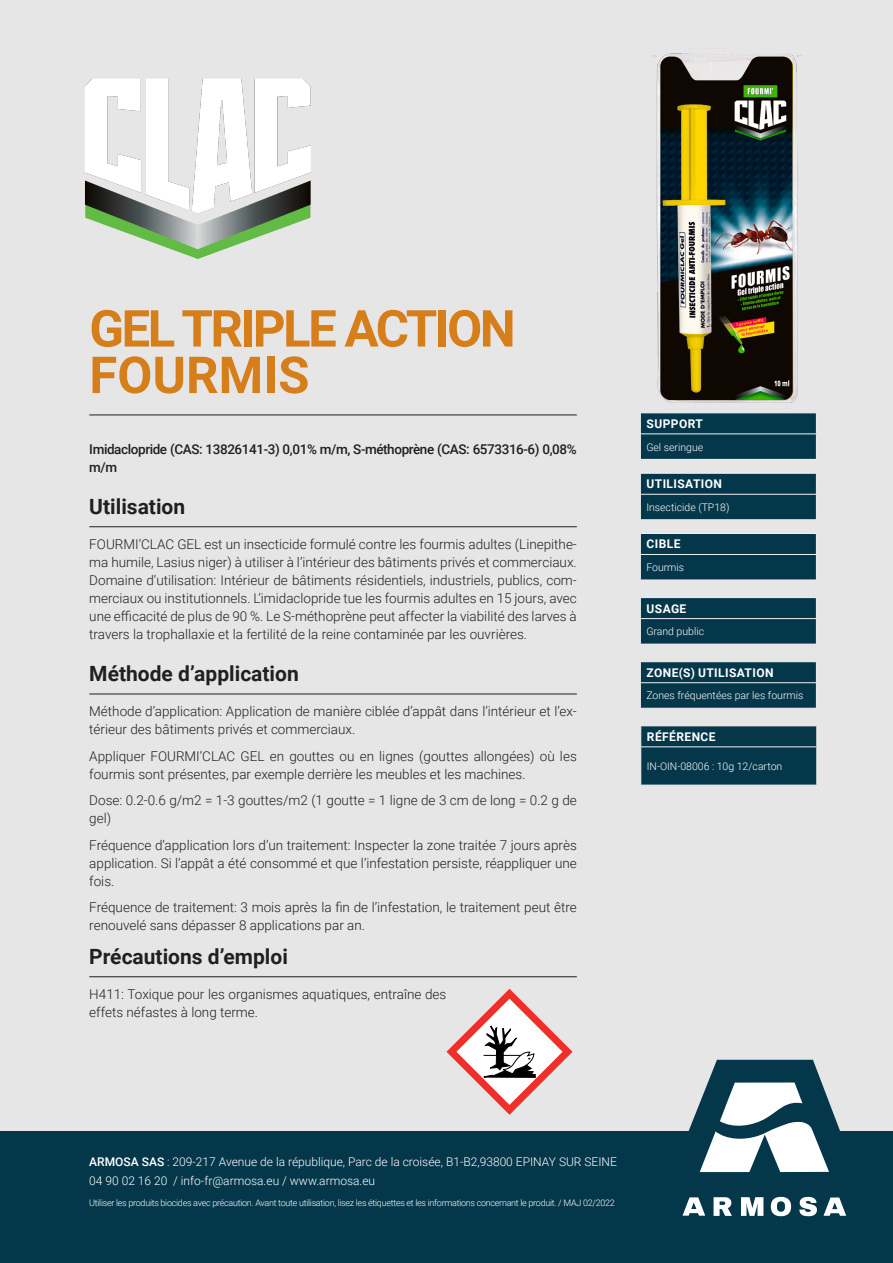
<style>
.page{position:relative;width:893px;height:1263px;background:#fff}
.page>*{position:absolute;margin:0;border:0;box-sizing:border-box;transform-origin:0 0}
.t1{font:700 51px "Roboto";letter-spacing:-.05em;color:#d67e1a}
.t2{font:700 51px "Roboto";color:#d67e1a}
.t3{font:700 21px "Roboto";color:#231f20}
.t4{font:300 13.5px/18px "Roboto";color:#231f20}
.t5{font:500 13.5px/18px "Roboto";letter-spacing:-.03em;color:#231f20}
.t6{font:300 12px "Roboto";color:#fff}
.t7{font:700 12px "Roboto";letter-spacing:.035em;color:#fff}
.t8{font:300 10.5px "Roboto";color:#fff}
.t9{font:300 9px "Roboto";letter-spacing:-.03em;color:#fff}
.s1{font-weight:500}
</style>
<div class="page">
<div style="left:1px;top:0;width:892px;height:1263px;background:#e6e6e6"></div>
<hr style="left:89px;top:415px;width:488px;height:1px;background:#231f20">
<hr style="left:89px;top:526px;width:488px;height:1px;background:#231f20">
<hr style="left:89px;top:694px;width:488px;height:1px;background:#231f20">
<hr style="left:89px;top:976px;width:488px;height:1px;background:#231f20">
<div style="left:0;top:1131px;width:893px;height:132px;background:#05374b"></div>
<svg style="left:688px;top:1060px;width:152px;height:112px"></svg>
<svg style="left:823px;top:1197px;width:23px;height:19px"></svg>
<svg style="left:682px;top:1197px;width:23px;height:19px"></svg>
<svg style="left:713px;top:1197px;width:19px;height:19px"></svg>
<svg style="left:741px;top:1197px;width:22px;height:19px"></svg>
<svg style="left:771px;top:1197px;width:20px;height:19px"></svg>
<svg style="left:799px;top:1197px;width:18px;height:19px"></svg>
<img style="left:85px;top:79px;width:226px;height:180px">
<svg style="left:640px;top:473px;width:177px;height:46px;background:#104053"></svg>
<hr style="left:640px;top:519px;width:177px;height:1px;background:#f2f2f2">
<div style="left:640px;top:534px;width:177px;height:46px;background:#05374b"></div>
<hr style="left:640px;top:580px;width:177px;height:1px;background:#f2f2f2">
<hr style="left:640px;top:597px;width:177px;height:1px;background:#f2f2f2">
<svg style="left:640px;top:598px;width:177px;height:46px;background:#0f3e52"></svg>
<hr style="left:640px;top:644px;width:177px;height:1px;background:#f2f2f2">
<hr style="left:640px;top:661px;width:177px;height:1px;background:#f2f2f2">
<svg style="left:640px;top:662px;width:177px;height:46px;background:#0f3e52"></svg>
<hr style="left:640px;top:708px;width:177px;height:1px;background:#f2f2f2">
<hr style="left:640px;top:725px;width:177px;height:1px;background:#f2f2f2">
<div style="left:641px;top:726px;width:176px;height:59px;background:#05374b"></div>
<hr style="left:640px;top:746px;width:177px;height:1px;background:#f2f2f2">
<hr style="left:640px;top:747px;width:1px;height:38px;background:#f2f2f2">
<hr style="left:816px;top:747px;width:1px;height:38px;background:#f2f2f2">
<hr style="left:640px;top:785px;width:177px;height:1px;background:#f2f2f2">
<hr style="left:640px;top:412px;width:177px;height:1px;background:#f2f2f2">
<svg style="left:640px;top:413px;width:177px;height:46px;background:#0f3e52"></svg>
<hr style="left:640px;top:459px;width:177px;height:1px;background:#f2f2f2">
<svg style="left:446px;top:989px;width:127px;height:126px"></svg>
<img style="left:653px;top:53px;width:149px;height:350px">
<p class="t1" style="left:89px;top:293px;width:428px">GEL TRIPLE ACTION</p>
<p class="t2" style="left:89px;top:339px;width:222px">FOURMIS</p>
<p class="t5" style="left:89px;top:439px;width:489px">Imidaclopride (CAS: 13826141-3) 0,01% m/m, S-méthoprène (CAS: 6573316-6) 0,08% m/m</p>
<p class="t3" style="left:89px;top:492px;width:97px">Utilisation</p>
<p class="t4" style="left:89px;top:534px;width:489px;text-align:justify">FOURMI’CLAC GEL est un insecticide formulé contre les fourmis adultes (Linepithe&shy;ma humile, Lasius niger) à utiliser à l’intérieur des bâtiments privés et commerciaux.<br>Domaine d’utilisation: Intérieur de bâtiments résidentiels, industriels, publics, com&shy;merciaux ou institutionnels. L’imidaclopride tue les fourmis adultes en 15 jours, avec une efficacité de plus de 90 %. Le S-méthoprène peut affecter la viabilité des larves à travers la trophallaxie et la fertilité de la reine contaminée par les ouvrières.</p>
<p class="t3" style="left:89px;top:659px;width:211px">Méthode d’application</p>
<p class="t4" style="left:89px;top:702px;width:489px">Méthode d’application: Application de manière ciblée d’appât dans l’intérieur et l’ex&shy;térieur des bâtiments privés et commerciaux.</p>
<p class="t4" style="left:89px;top:746px;width:489px">Appliquer FOURMI’CLAC GEL en gouttes ou en lignes (gouttes allongées) où les fourmis sont présentes, par exemple derrière les meubles et les machines.</p>
<p class="t4" style="left:89px;top:791px;width:489px">Dose: 0.2-0.6 g/m2 = 1-3 gouttes/m2 (1 goutte = 1 ligne de 3 cm de long = 0.2 g de gel)</p>
<p class="t4" style="left:89px;top:835px;width:489px;text-align:justify">Fréquence d’application lors d’un traitement: Inspecter la zone traitée 7 jours après application. Si l’appât a été consommé et que l’infestation persiste, réappliquer une fois.</p>
<p class="t4" style="left:89px;top:898px;width:489px">Fréquence de traitement: 3 mois après la fin de l’infestation, le traitement peut être renouvelé sans dépasser 8 applications par an.</p>
<p class="t3" style="left:89px;top:942px;width:200px">Précautions d’emploi</p>
<p class="t4" style="left:89px;top:984px;width:359px">H411: Toxique pour les organismes aquatiques, entraîne des effets néfastes à long terme.</p>
<p class="t7" style="left:647px;top:415px;width:58px">SUPPORT</p>
<p class="t8" style="left:646px;top:439px;width:58px">Gel seringue</p>
<p class="t7" style="left:647px;top:476px;width:77px">UTILISATION</p>
<p class="t8" style="left:646px;top:500px;width:85px">Insecticide (TP18)</p>
<p class="t7" style="left:647px;top:536px;width:35px">CIBLE</p>
<p class="t8" style="left:646px;top:560px;width:39px">Fourmis</p>
<p class="t7" style="left:647px;top:600px;width:41px">USAGE</p>
<p class="t8" style="left:646px;top:624px;width:59px">Grand public</p>
<p class="t7" style="left:647px;top:664px;width:129px">ZONE(S) UTILISATION</p>
<p class="t8" style="left:646px;top:688px;width:159px">Zones fréquentées par les fourmis</p>
<p class="t7" style="left:647px;top:728px;width:70px">RÉFÉRENCE</p>
<p class="t8" style="left:647px;top:759px;width:137px">IN-OIN-08006 : 10g 12/carton</p>
<p class="t6" style="left:89px;top:1153px;width:529px"><span class="s1">ARMOSA SAS</span> : 209-217 Avenue de la république, Parc de la croisée, B1-B2,93800 EPINAY SUR SEINE</p>
<p class="t6" style="left:89px;top:1172px;width:287px">04 90 02 16 20 / info-fr@armosa.eu / www.armosa.eu</p>
<p class="t9" style="left:89px;top:1196px;width:527px">Utiliser les produits biocides avec précaution. Avant toute utilisation, lisez les étiquettes et les informations concernant le produit. / MAJ 02/2022</p>
</div>
